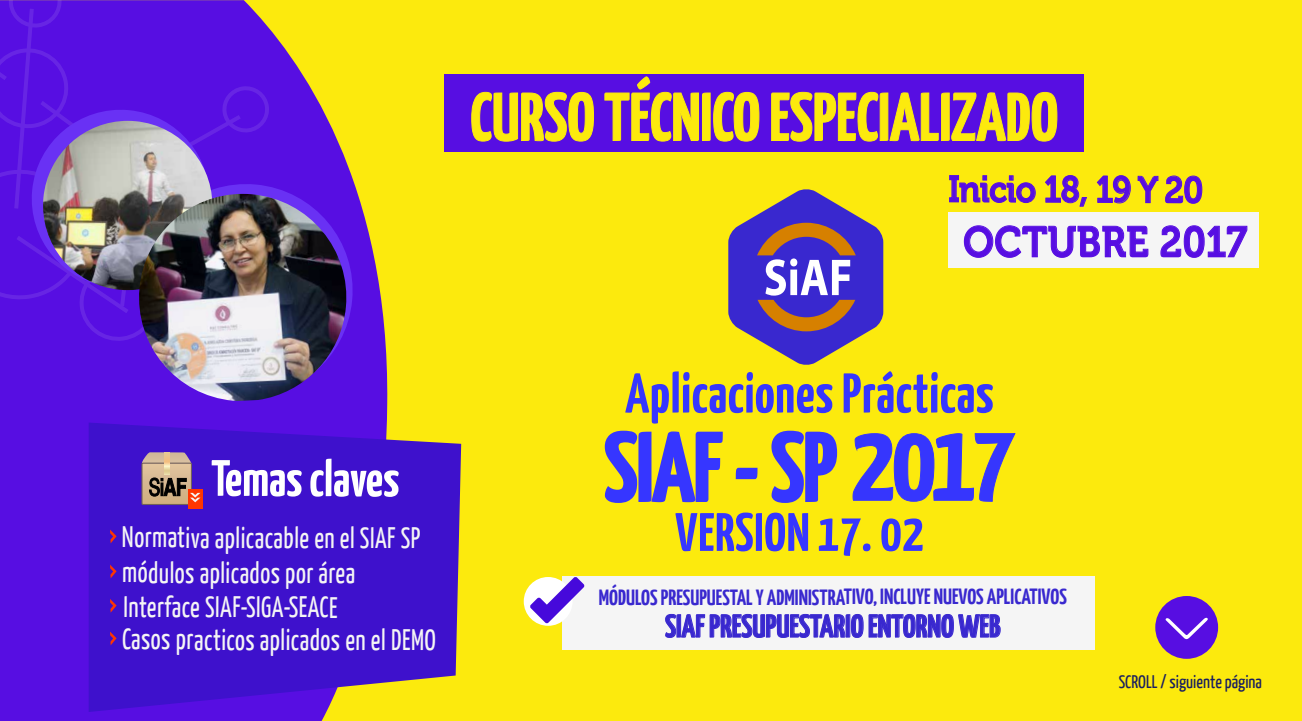
<style>
.page{position:relative;width:1302px;height:721px;background:#fcea0d}
.page>*{position:absolute;margin:0;border:0;box-sizing:border-box;transform-origin:0 0}
.t1{font:700 97.6px "Yanone Kaffeesatz";letter-spacing:-.01em;color:#3636ff}
.t2{font:700 67.8px "Yanone Kaffeesatz";color:#fcea0d}
.t3{font:700 56px "Yanone Kaffeesatz";letter-spacing:.01em;color:#3636ff}
.t4{font:700 54px "Yanone Kaffeesatz";letter-spacing:.01em;color:#3636ff}
.t5{font:700 51px "Yanone Kaffeesatz";letter-spacing:-.005em;color:#fff}
.t6{font:43px "Museo 700";letter-spacing:.01em;color:#570ee2;scale:.9 1}
.t7{font:37px "Museo 700";letter-spacing:-.025em;color:#570ee2;scale:.9 1}
.t8{font:700 32px "Yanone Kaffeesatz";color:#3928cf}
.t9{font:29.6px/34px "Yanone Kaffeesatz";letter-spacing:.015em;color:#f5f5f5;scale:.9 1}
.t10{font:700 22px "Yanone Kaffeesatz";color:#3928cf}
.t11{font:18.3px "Yanone Kaffeesatz";color:#191e60}
</style>
<div class="page">
<svg style="left:0;top:28px;width:388px;height:693px;fill:#570ee2"></svg>
<svg style="left:89px;top:423px;width:372px;height:289px;background:#4a1dc2"></svg>
<div style="left:141px;top:463px;width:51px;height:42px;border:1px solid #726159"></div>
<div style="left:188px;top:489px;width:15px;height:19px;background:#ff3600"></div>
<svg style="left:142px;top:452px;width:58px;height:52px;background:#a5827e"></svg>
<svg style="left:110px;top:530px;width:7px;height:13px"></svg>
<svg style="left:110px;top:565px;width:7px;height:13px"></svg>
<svg style="left:110px;top:599px;width:7px;height:14px"></svg>
<svg style="left:110px;top:632px;width:7px;height:13px"></svg>
<svg style="left:949px;top:175px;width:87px;height:28px"></svg>
<svg style="left:1045px;top:175px;width:42px;height:32px"></svg>
<svg style="left:1096px;top:175px;width:35px;height:29px"></svg>
<svg style="left:1137px;top:176px;width:22px;height:27px"></svg>
<svg style="left:1165px;top:175px;width:38px;height:29px"></svg>
<div style="left:948px;top:213px;width:311px;height:55px;background:#f5f5f5"></div>
<svg style="left:964px;top:225px;width:185px;height:33px"></svg>
<svg style="left:1160px;top:225px;width:88px;height:33px"></svg>
<div style="left:1155px;top:596px;width:63px;height:63px;background:#570ee2;border-radius:50%"></div>
<svg style="left:1165px;top:618px;width:43px;height:22px"></svg>
<svg style="left:728px;top:189px;width:155px;height:176px"></svg>
<div style="left:135px;top:179px;width:223px;height:223px;background:#570ee2"></div>
<svg style="left:0;top:0;width:269px;height:341px;background:#5912e1"></svg>
<img style="left:39px;top:121px;width:177px;height:173px">
<img style="left:134px;top:194px;width:217px;height:207px">
<div style="left:444px;top:74px;width:640px;height:77px;background:#570ee2"></div>
<svg style="left:471px;top:92px;width:123px;height:50px"></svg>
<svg style="left:604px;top:76px;width:156px;height:66px"></svg>
<svg style="left:771px;top:92px;width:287px;height:50px"></svg>
<div style="left:562px;top:576px;width:532px;height:74px;background:#f5f5f5"></div>
<div style="left:524px;top:577px;width:49px;height:49px;background:#fff;border-radius:50%"></div>
<svg style="left:530px;top:577px;width:54px;height:46px"></svg>
<svg style="left:665px;top:614px;width:336px;height:24px"></svg>
<svg style="left:604px;top:430px;width:119px;height:73px"></svg>
<svg style="left:735px;top:467px;width:23px;height:13px"></svg>
<svg style="left:771px;top:430px;width:67px;height:73px"></svg>
<svg style="left:852px;top:433px;width:164px;height:69px"></svg>
<h2 class="t2" style="left:470px;top:76px;width:589px">CURSO TÉCNICO ESPECIALIZADO</h2>
<p class="t7" style="left:948px;top:169px;width:285px">Inicio 18, 19 Y 20</p>
<h3 class="t6" style="left:963px;top:218px;width:317px">OCTUBRE 2017</h3>
<h3 class="t5" style="left:211px;top:447px;width:190px">Temas claves</h3>
<p class="t9" style="left:122px;top:520px;width:351px">Normativa aplicacable en el SIAF SP módulos aplicados por área<br>Interface SIAF-SIGA-SEACE<br>Casos practicos aplicados en el DEMO</p>
<h3 class="t3" style="left:625px;top:359px;width:370px">Aplicaciones Prácticas</h3>
<h1 class="t1" style="left:604px;top:407px;width:234px">SIAF - SP</h1>
<h3 class="t4" style="left:675px;top:499px;width:250px">VERSION 17. 02</h3>
<p class="t10" style="left:599px;top:583px;width:470px">MÓDULOS PRESUPUESTAL Y ADMINISTRATIVO, INCLUYE NUEVOS APLICATIVOS</p>
<p class="t8" style="left:665px;top:606px;width:337px">SIAF PRESUPUESTARIO ENTORNO WEB</p>
<p class="t11" style="left:1119px;top:670px;width:145px">SCROLL / siguiente página</p>
</div>
